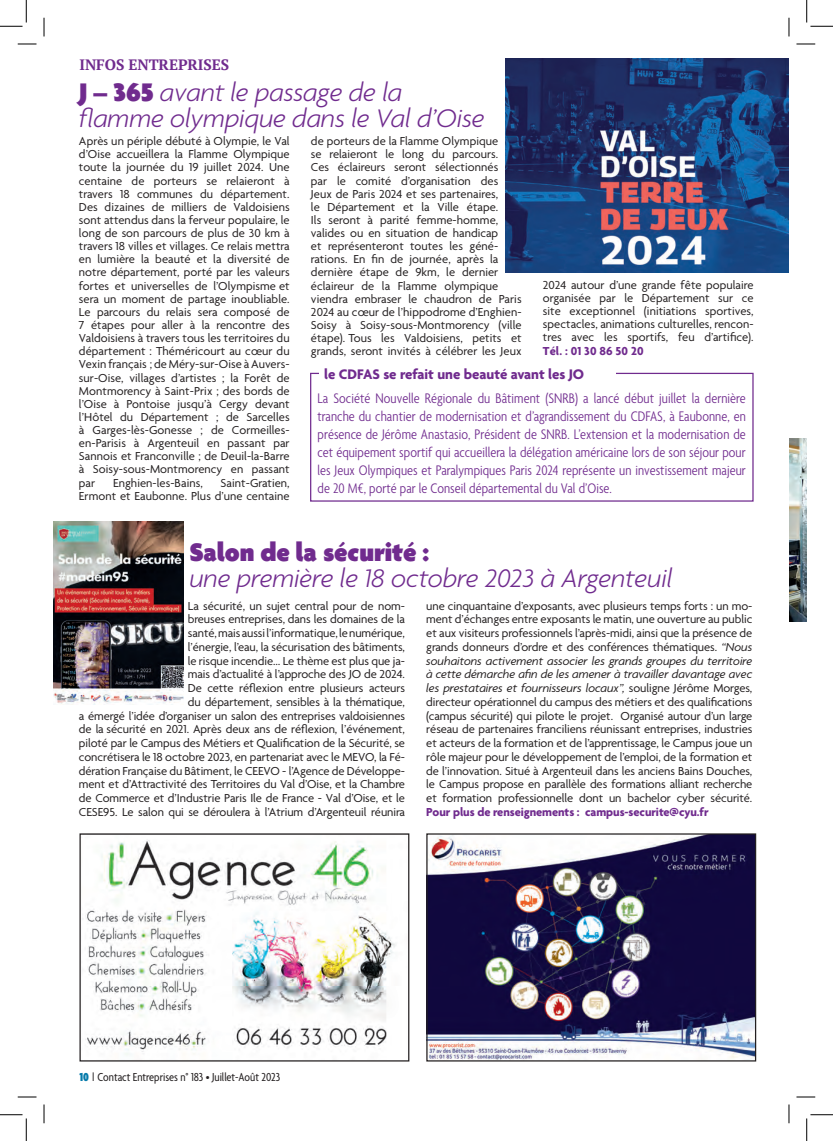
<style>
.page{position:relative;width:833px;height:1141px;background:#fff}
.page>*{position:absolute;margin:0;border:0;box-sizing:border-box;transform-origin:0 0}
.t1{font:italic 300 27.5px/26.2px "Agenda";letter-spacing:-.005em;color:#702b8e}
.t2{font:900 27.5px "Agenda";letter-spacing:-.005em;color:#702b8e}
.t3{font:300 condensed 15px/18px "Agenda";letter-spacing:.005em;color:#702b8e;text-align:justify}
.t4{font:700 15px "Agenda";color:#702b8e}
.t5{font:700 15px "PT Serif";letter-spacing:-.005em;color:#702b8e}
.t6{font:12.5px/13.1px "Agenda";letter-spacing:-.005em;color:#231f20;text-align:justify}
.t7{font:700 12.5px "Agenda";letter-spacing:-.005em;color:#702b8e}
.t8{font:condensed 12.5px "Agenda";color:#231f20}
.s1{font-weight:900;font-style:normal}
.s2{font-style:italic}
.s3{font-weight:900;color:#057aaa}
</style>
<div class="page">
<img style="left:428px;top:835px;width:325px;height:224px">
<div style="left:426px;top:833px;width:329px;height:228px;border:1px solid #231f20"></div>
<div style="left:310px;top:373px;width:443px;height:128px;border:1px solid #702b8e"></div>
<div style="left:319px;top:368px;width:296px;height:14px;background:#fff"></div>
<img style="left:505px;top:58px;width:282px;height:215px">
<img style="left:82px;top:840px;width:314px;height:215px">
<div style="left:79px;top:833px;width:330px;height:228px;border:1px solid #231f20"></div>
<img style="left:789px;top:439px;width:17px;height:182px">
<img style="left:53px;top:521px;width:130px;height:183px">
<svg style="left:18px;top:43px;width:18px;height:2px"></svg>
<svg style="left:796px;top:43px;width:18px;height:2px"></svg>
<svg style="left:18px;top:1096px;width:18px;height:1px"></svg>
<svg style="left:796px;top:1096px;width:18px;height:1px"></svg>
<svg style="left:43px;top:18px;width:2px;height:18px"></svg>
<svg style="left:43px;top:1104px;width:2px;height:19px"></svg>
<svg style="left:788px;top:18px;width:1px;height:18px"></svg>
<svg style="left:788px;top:1104px;width:1px;height:19px"></svg>
<svg style="left:0;top:0;width:27px;height:27px"></svg>
<svg style="left:0;top:1114px;width:27px;height:26px"></svg>
<svg style="left:806px;top:0;width:26px;height:27px"></svg>
<svg style="left:806px;top:1114px;width:26px;height:26px"></svg>
<p class="t5" style="left:79px;top:55px;width:151px">INFOS ENTREPRISES</p>
<h1 class="t1" style="left:79px;top:79px;width:407px"><span class="s1">J – 365</span> avant le passage de la flamme olympique dans le Val d’Oise</h1>
<p class="t6" style="left:79px;top:135px;width:212px">Après un périple débuté à Olympie, le Val d’Oise accueillera la Flamme Olympique toute la journée du 19 juillet 2024. Une centaine de porteurs se relaieront à travers 18 communes du département.<br>Des dizaines de milliers de Valdoisiens sont attendus dans la ferveur populaire, le long de son parcours de plus de 30 km à travers 18 villes et villages. Ce relais mettra en lumière la beauté et la diversité de notre département, porté par les valeurs fortes et universelles de l’Olympisme et sera un moment de partage inoubliable.<br>Le parcours du relais sera composé de 7 étapes pour aller à la rencontre des Valdoisiens à travers tous les territoires du département : Théméricourt au cœur du Vexin français ; de Méry-sur-Oise à Auvers&shy;sur-Oise, villages d’artistes ; la Forêt de Montmorency à Saint-Prix ; des bords de l’Oise à Pontoise jusqu’à Cergy devant l’Hôtel du Département ; de Sarcelles à Garges-lès-Gonesse ; de Cormeilles&shy;en-Parisis à Argenteuil en passant par Sannois et Franconville ; de Deuil-la-Barre à Soisy-sous-Montmorency en passant par</p>
<p class="t6" style="left:113px;top:476px;width:91px">Enghien-les-Bains,</p>
<p class="t6" style="left:79px;top:476px;width:212px;text-align:right">Saint-Gratien,<br>Ermont et Eaubonne. Plus d’une centaine</p>
<p class="t6" style="left:311px;top:135px;width:212px;text-align:left">de porteurs de la Flamme Olympique<br>se relaieront le long du parcours.<br>Ces éclaireurs seront sélectionnés<br>par le comité d’organisation des Jeux de Paris 2024 et ses partenaires,<br>le Département et la Ville étape.<br>Ils seront à parité femme-homme, valides ou en situation de handicap<br>et représenteront toutes les géné&shy;rations. En fin de journée, après la dernière étape de 9km, le dernier éclaireur de la Flamme olympique viendra embraser le chaudron de Paris 2024 au cœur de l’hippodrome d’Enghien-Soisy à Soisy-sous-Montmorency (ville étape). Tous les Valdoisiens, petits et grands, seront invités à célébrer les Jeux</p>
<p class="t6" style="left:542px;top:279px;width:212px">2024 autour d’une grande fête populaire organisée par le Département sur ce site exceptionnel (initiations sportives, spectacles, animations culturelles, rencon&shy;tres avec les sportifs, feu d’artifice).</p>
<p class="t7" style="left:542px;top:344px;width:102px">Tél. : 01 30 86 50 20</p>
<p class="t4" style="left:324px;top:366px;width:261px">le CDFAS se refait une beauté avant les JO</p>
<p class="t3" style="left:317px;top:390px;width:429px">La Société Nouvelle Régionale du Bâtiment (SNRB) a lancé début juillet la dernière tranche du chantier de modernisation et d’agrandissement du CDFAS, à Eaubonne, en présence de Jérôme Anastasio, Président de SNRB. L’extension et la modernisation de cet équipement sportif qui accueillera la délégation américaine lors de son séjour pour les Jeux Olympiques et Paralympiques Paris 2024 représente un investissement majeur de 20 M€, porté par le Conseil départemental du Val d’Oise.</p>
<h1 class="t2" style="left:189px;top:537px;width:241px">Salon de la sécurité :</h1>
<h1 class="t1" style="left:189px;top:565px;width:484px">une première le 18 octobre 2023 à Argenteuil</h1>
<p class="t6" style="left:79px;top:599px;width:327px;line-height:13.8px;text-align:right">La sécurité, un sujet central pour de nom-<br>breuses entreprises, dans les domaines de la<br>santé, mais aussi l’informatique, le numérique,<br>l’énergie, l’eau, la sécurisation des bâtiments,<br>le risque incendie… Le thème est plus que ja-<br>mais d’actualité à l’approche des JO de 2024.<br>De cette réflexion entre plusieurs acteurs<br>du département, sensibles à la thématique,<br>a émergé l’idée d’organiser un salon des entreprises valdoisiennes de la sécurité en 2021. Après deux ans de réflexion, l’événement, piloté par le Campus des Métiers et Qualification de la Sécurité, se concrétisera le 18 octobre 2023, en partenariat avec le MEVO, la Fé&shy;dération Française du Bâtiment, le CEEVO - l’Agence de Développe&shy;ment et d’Attractivité des Territoires du Val d’Oise, et la Chambre de Commerce et d’Industrie Paris Ile de France - Val d’Oise, et le CESE95. Le salon qui se déroulera à l’Atrium d’Argenteuil réunira</p>
<p class="t6" style="left:426px;top:599px;width:327px;line-height:13.8px">une cinquantaine d’exposants, avec plusieurs temps forts : un mo&shy;ment d’échanges entre exposants le matin, une ouverture au public et aux visiteurs professionnels l’après-midi, ainsi que la présence de grands donneurs d’ordre et des conférences thématiques. <span class="s2">“Nous souhaitons activement associer les grands groupes du territoire à cette démarche afin de les amener à travailler davantage avec les prestataires et fournisseurs locaux”,</span> souligne Jérôme Morges, directeur opérationnel du campus des métiers et des qualifications (campus sécurité) qui pilote le projet. Organisé autour d’un large réseau de partenaires franciliens réunissant entreprises, industries et acteurs de la formation et de l’apprentissage, le Campus joue un rôle majeur pour le développement de l’emploi, de la formation et de l’innovation. Situé à Argenteuil dans les anciens Bains Douches, le Campus propose en parallèle des formations alliant recherche et formation professionnelle dont un bachelor cyber sécurité.</p>
<p class="t7" style="left:426px;top:805px;width:283px">Pour plus de renseignements : campus-securite@cyu.fr</p>
<p class="t8" style="left:79px;top:1070px;width:202px"><span class="s3">10</span> Contact Entreprises n° 183 • Juillet-Août 2023</p>
</div>
